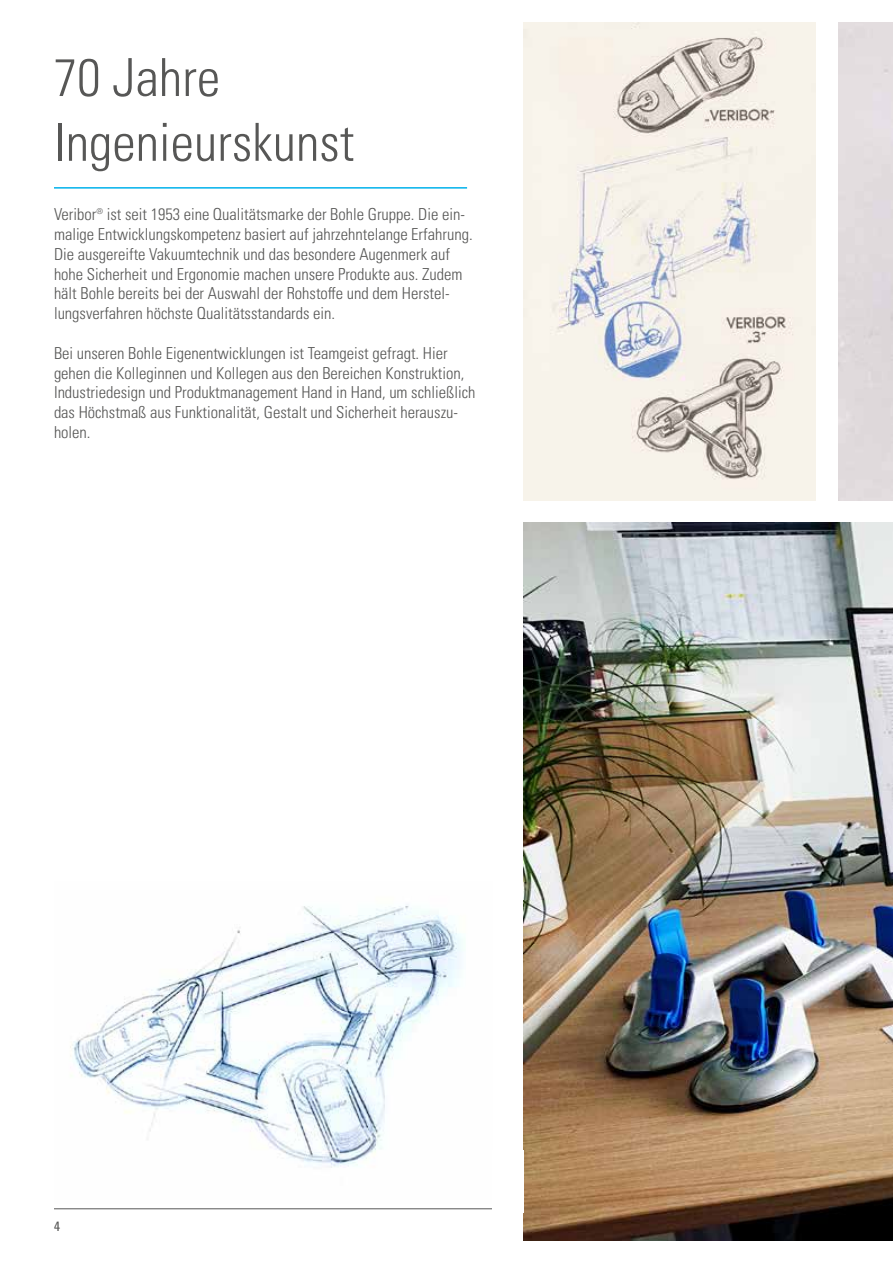
<style>
.page{position:relative;width:893px;height:1263px;background:#fff}
.page>*{position:absolute;margin:0;border:0;box-sizing:border-box;transform-origin:0 0}
.t1{font:52.5px/64.8px "Univers LTCYR 47 Light Cond";color:#575756}
.t2{font:16.5px/19.8px "Univers LTCYR 47 Light Cond";color:#575756}
.t3{font:condensed 13.5px "Univers LTCYR 57";color:#575756}
</style>
<div class="page">
<hr style="left:54px;top:1208px;width:785px;height:1px;background:#575756">
<img style="left:523px;top:522px;width:370px;height:718px">
<img style="left:70px;top:905px;width:395px;height:263px">
<img style="left:523px;top:22px;width:293px;height:478px">
<div style="left:492px;top:1151px;width:31px;height:62px;background:#fff"></div>
<hr style="left:54px;top:187px;width:413px;height:2px;background:#00b1eb">
<h1 class="t1" style="left:54px;top:42px;width:302px">70 Jahre<br>Ingenieurskunst</h1>
<p class="t2" style="left:54px;top:204px;width:420px">Veribor® ist seit 1953 eine Qualitätsmarke der Bohle Gruppe. Die ein&shy;malige Entwicklungskompetenz basiert auf jahrzehntelange Erfahrung.<br>Die ausgereifte Vakuumtechnik und das besondere Augenmerk auf hohe Sicherheit und Ergonomie machen unsere Produkte aus. Zudem hält Bohle bereits bei der Auswahl der Rohstoffe und dem Herstel&shy;lungsverfahren höchste Qualitätsstandards ein.</p>
<p class="t2" style="left:54px;top:342px;width:423px">Bei unseren Bohle Eigenentwicklungen ist Teamgeist gefragt. Hier gehen die Kolleginnen und Kollegen aus den Bereichen Konstruktion, Industriedesign und Produktmanagement Hand in Hand, um schließlich das Höchstmaß aus Funktionalität, Gestalt und Sicherheit herauszu&shy;holen.</p>
<p class="t3" style="left:54px;top:1218px;width:7px">4</p>
</div>
